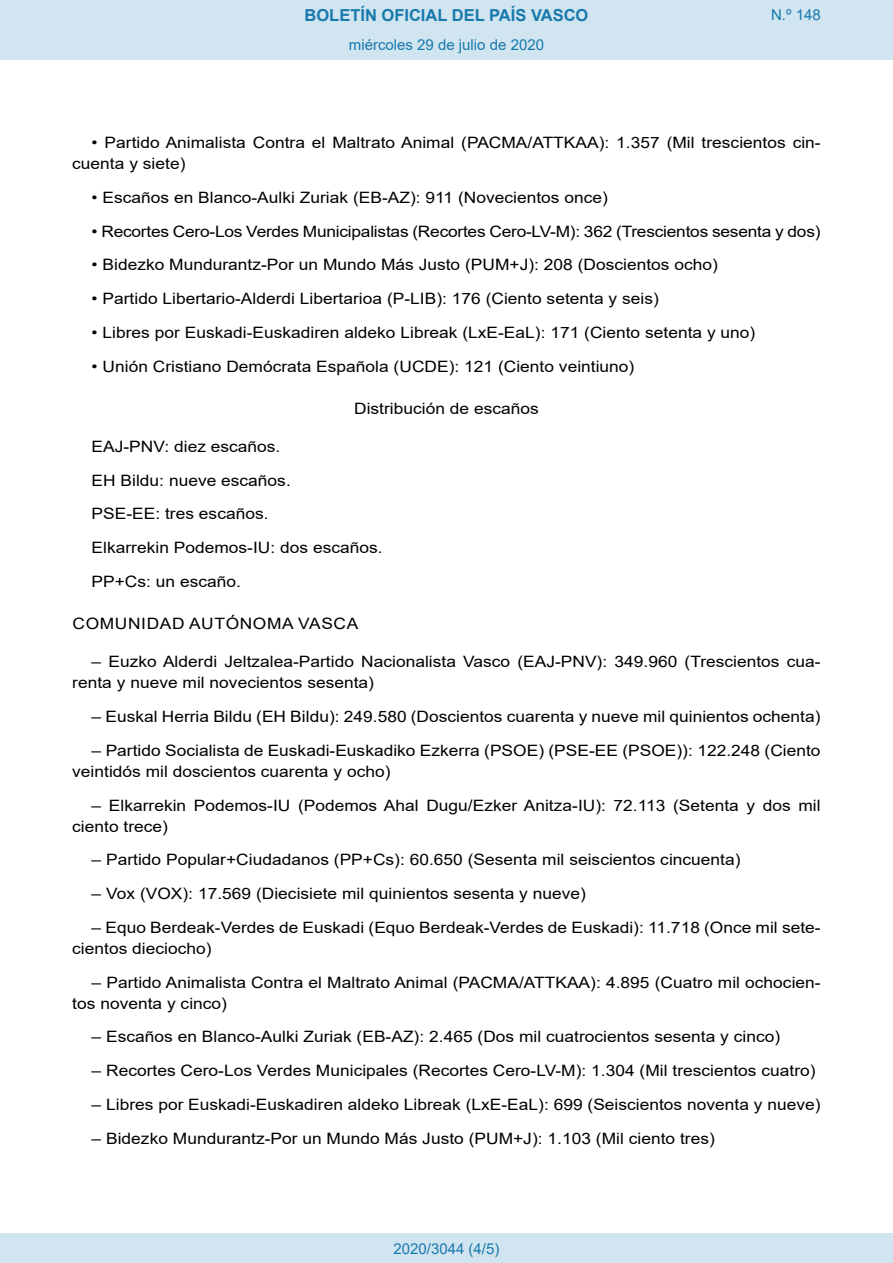
<style>
.page{position:relative;width:893px;height:1263px;background:#fff}
.page>*{position:absolute;margin:0;border:0;box-sizing:border-box;transform-origin:0 0}
.t1{font:700 16.5px "Arial";color:#1879ad}
.BOPVDetalle{font:15.6px/21px "Arial";color:#000;scale:1.11 1}
.BOPVDisposicion{font:15.6px "Arial";letter-spacing:.035em;color:#000;scale:1.11 1}
.BOPVClaveMinusculas{font:15.6px "Arial";color:#000;scale:1.11 1}
.Paginacion_Centro{font:15px "Arial";color:#1879ad}
</style>
<div class="page">
<div style="left:0;top:0;width:893px;height:60px;background:#d0e5f0"></div>
<div style="left:0;top:1233px;width:893px;height:30px;background:#d0e5f0"></div>
<p class="t1" style="left:305px;top:3px;width:285px">BOLETÍN OFICIAL DEL PAÍS VASCO</p>
<p class="Paginacion_Centro" style="left:349px;top:35px;width:197px">miércoles 29 de julio de 2020</p>
<p class="Paginacion_Centro" style="left:771px;top:5px;width:51px">N.º 148</p>
<p class="BOPVDetalle" style="left:72px;top:132px;width:676px;text-indent:19px">• Partido Animalista Contra el Maltrato Animal (PACMA/ATTKAA): 1.357 (Mil trescientos cin&shy;cuenta y siete)</p>
<p class="BOPVDetalle" style="left:92px;top:187px;width:467px">• Escaños en Blanco-Aulki Zuriak (EB-AZ): 911 (Novecientos once)</p>
<p class="BOPVDetalle" style="left:92px;top:221px;width:658px">• Recortes Cero-Los Verdes Municipalistas (Recortes Cero-LV-M): 362 (Trescientos sesenta y dos)</p>
<p class="BOPVDetalle" style="left:92px;top:254px;width:566px">• Bidezko Mundurantz-Por un Mundo Más Justo (PUM+J): 208 (Doscientos ocho)</p>
<p class="BOPVDetalle" style="left:92px;top:288px;width:512px">• Partido Libertario-Alderdi Libertarioa (P-LIB): 176 (Ciento setenta y seis)</p>
<p class="BOPVDetalle" style="left:92px;top:322px;width:599px">• Libres por Euskadi-Euskadiren aldeko Libreak (LxE-EaL): 171 (Ciento setenta y uno)</p>
<p class="BOPVDetalle" style="left:92px;top:356px;width:490px">• Unión Cristiano Demócrata Española (UCDE): 121 (Ciento veintiuno)</p>
<p class="BOPVClaveMinusculas" style="left:354px;top:398px;width:168px">Distribución de escaños</p>
<p class="BOPVDetalle" style="left:92px;top:436px;width:172px">EAJ-PNV: diez escaños.</p>
<p class="BOPVDetalle" style="left:92px;top:470px;width:181px">EH Bildu: nueve escaños.</p>
<p class="BOPVDetalle" style="left:92px;top:503px;width:161px">PSE-EE: tres escaños.</p>
<p class="BOPVDetalle" style="left:92px;top:537px;width:264px">Elkarrekin Podemos-IU: dos escaños.</p>
<p class="BOPVDetalle" style="left:92px;top:571px;width:136px">PP+Cs: un escaño.</p>
<p class="BOPVDisposicion" style="left:73px;top:613px;width:259px">COMUNIDAD AUTÓNOMA VASCA</p>
<p class="BOPVDetalle" style="left:72px;top:651px;width:676px;text-indent:19px">– Euzko Alderdi Jeltzalea-Partido Nacionalista Vasco (EAJ-PNV): 349.960 (Trescientos cua&shy;renta y nueve mil novecientos sesenta)</p>
<p class="BOPVDetalle" style="left:92px;top:706px;width:658px">– Euskal Herria Bildu (EH Bildu): 249.580 (Doscientos cuarenta y nueve mil quinientos ochenta)</p>
<p class="BOPVDetalle" style="left:72px;top:740px;width:676px;text-indent:19px">– Partido Socialista de Euskadi-Euskadiko Ezkerra (PSOE) (PSE-EE (PSOE)): 122.248 (Ciento veintidós mil doscientos cuarenta y ocho)</p>
<p class="BOPVDetalle" style="left:72px;top:794px;width:676px;text-indent:19px">– Elkarrekin Podemos-IU (Podemos Ahal Dugu/Ezker Anitza-IU): 72.113 (Setenta y dos mil ciento trece)</p>
<p class="BOPVDetalle" style="left:92px;top:849px;width:586px">– Partido Popular+Ciudadanos (PP+Cs): 60.650 (Sesenta mil seiscientos cincuenta)</p>
<p class="BOPVDetalle" style="left:92px;top:883px;width:447px">– Vox (VOX): 17.569 (Diecisiete mil quinientos sesenta y nueve)</p>
<p class="BOPVDetalle" style="left:72px;top:917px;width:676px;text-indent:19px">– Equo Berdeak-Verdes de Euskadi (Equo Berdeak-Verdes de Euskadi): 11.718 (Once mil sete&shy;cientos dieciocho)</p>
<p class="BOPVDetalle" style="left:72px;top:971px;width:676px;text-indent:19px">– Partido Animalista Contra el Maltrato Animal (PACMA/ATTKAA): 4.895 (Cuatro mil ochocien&shy;tos noventa y cinco)</p>
<p class="BOPVDetalle" style="left:92px;top:1026px;width:622px">– Escaños en Blanco-Aulki Zuriak (EB-AZ): 2.465 (Dos mil cuatrocientos sesenta y cinco)</p>
<p class="BOPVDetalle" style="left:92px;top:1060px;width:654px">– Recortes Cero-Los Verdes Municipales (Recortes Cero-LV-M): 1.304 (Mil trescientos cuatro)</p>
<p class="BOPVDetalle" style="left:92px;top:1094px;width:658px">– Libres por Euskadi-Euskadiren aldeko Libreak (LxE-EaL): 699 (Seiscientos noventa y nueve)</p>
<p class="BOPVDetalle" style="left:92px;top:1127px;width:563px">– Bidezko Mundurantz-Por un Mundo Más Justo (PUM+J): 1.103 (Mil ciento tres)</p>
<p class="Paginacion_Centro" style="left:393px;top:1238px;width:107px">2020/3044 (4/5)</p>
</div>
